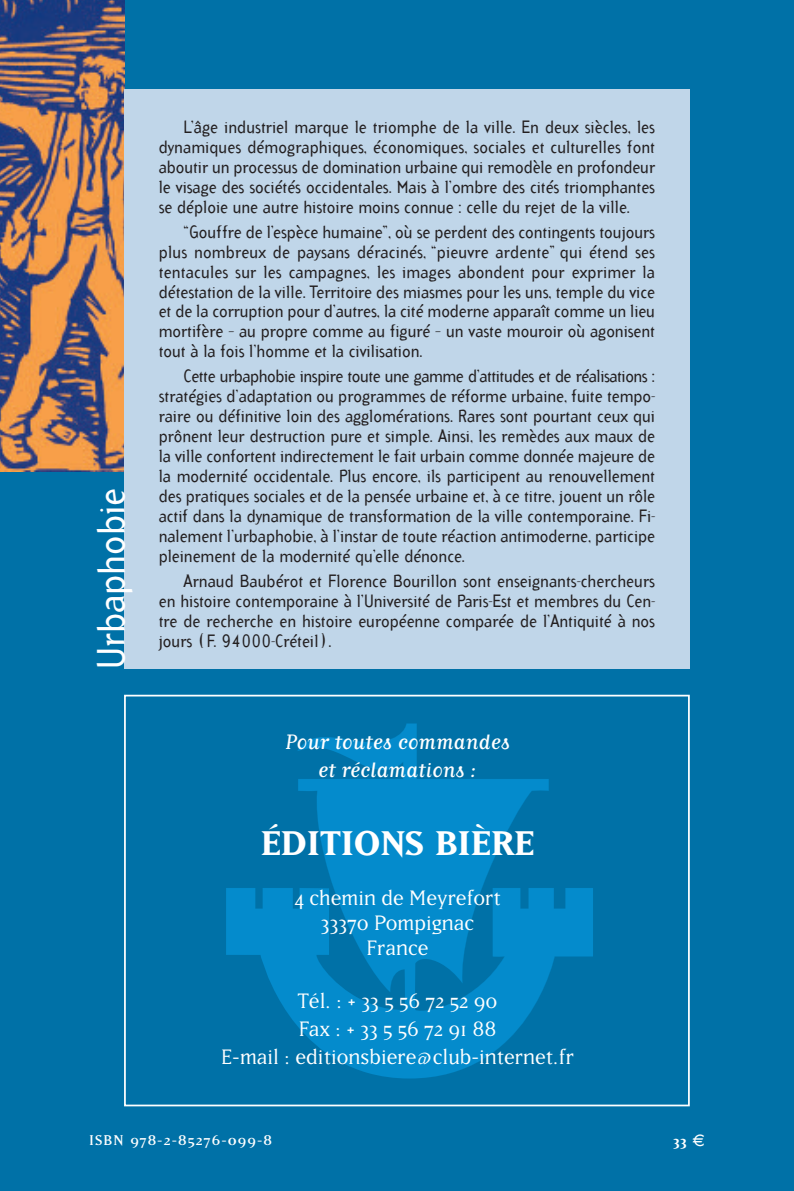
<style>
.page{position:relative;width:794px;height:1191px;background:#0071a7}
.page>*{position:absolute;margin:0;border:0;box-sizing:border-box;transform-origin:0 0}
.t1{font:700 40.25px "Matrix";color:#fff;scale:1.1 1}
.t2{font:38.5px "Arbitrary";color:#fff}
.t3{font:24.5px/25px "Matrix";color:#fff;text-align:center;scale:1.05 1}
.t4{font:24.5px/28px "Matrix Script";color:#fff;text-align:center}
.t5{font:17.5px/19.9px "Arbitrary";color:#231f20;text-align:justify}
.t6{font:16.62px "Matrix";letter-spacing:.06em;color:#fff;scale:1.1 1}
.t7{font:700 16.62px "Matrix";color:#fff}
.s1{font-family:"Euro Quartet";font-weight:400;font-size:15.75px}
</style>
<div class="page">
<svg style="left:226px;top:723px;width:367px;height:355px"></svg>
<svg style="left:411px;top:791px;width:104px;height:168px"></svg>
<svg style="left:235px;top:898px;width:169px;height:171px"></svg>
<div style="left:124px;top:694px;width:566px;height:412px;border:2px solid #fff"></div>
<img style="left:0;top:0;width:124px;height:471px">
<div style="left:124px;top:89px;width:566px;height:580px;background:#c0d6e9"></div>
<h2 class="t2" style="left:89px;top:669px;width:182px;rotate:-90deg">Urbaphobie</h2>
<p class="t5" style="left:159px;top:117px;width:498px;text-indent:25px">L’âge industriel marque le triomphe de la ville. En deux siècles, les dynamiques démographiques, économiques, sociales et culturelles font aboutir un processus de domination urbaine qui remodèle en profondeur le visage des sociétés occidentales. Mais à l’ombre des cités triomphantes se déploie une autre histoire moins connue : celle du rejet de la ville.</p>
<p class="t5" style="left:159px;top:222px;width:498px;text-indent:25px">“Gouffre de l’espèce humaine”, où se perdent des contingents toujours plus nombreux de paysans déracinés, “pieuvre ardente” qui étend ses tentacules sur les campagnes, les images abondent pour exprimer la détestation de la ville. Territoire des miasmes pour les uns, temple du vice et de la corruption pour d’autres, la cité moderne apparaît comme un lieu mortifère – au propre comme au figuré – un vaste mouroir où agonisent tout à la fois l’homme et la civilisation.</p>
<p class="t5" style="left:159px;top:366px;width:498px;text-indent:25px">Cette urbaphobie inspire toute une gamme d’attitudes et de réalisations : stratégies d’adaptation ou programmes de réforme urbaine, fuite tempo&shy;raire ou définitive loin des agglomérations. Rares sont pourtant ceux qui prônent leur destruction pure et simple. Ainsi, les remèdes aux maux de la ville confortent indirectement le fait urbain comme donnée majeure de la modernité occidentale. Plus encore, ils participent au renouvellement des pratiques sociales et de la pensée urbaine et, à ce titre, jouent un rôle actif dans la dynamique de transformation de la ville contemporaine. Fi&shy;nalement l’urbaphobie, à l’instar de toute réaction antimoderne, participe pleinement de la modernité qu’elle dénonce.</p>
<p class="t5" style="left:159px;top:571px;width:498px;text-indent:25px">Arnaud Baubérot et Florence Bourillon sont enseignants-chercheurs en histoire contemporaine à l’Université de Paris-Est et membres du Cen&shy;tre de recherche en histoire européenne comparée de l’Antiquité à nos jours (F. 94000-Créteil).</p>
<h3 class="t4" style="left:285px;top:727px;width:226px">Pour toutes commandes et réclamations :</h3>
<h1 class="t1" style="left:261px;top:817px;width:250px">ÉDITIONS BIÈRE</h1>
<h3 class="t3" style="left:294px;top:884px;width:198px">4 chemin de Meyrefort<br>33370 Pompignac<br>France</h3>
<h3 class="t3" style="left:221px;top:985px;width:337px;line-height:28px">Tél.:+33556725290<br>Fax:+33556729188<br>E-mail : editionsbiere@club-internet.fr</h3>
<p class="t6" style="left:89px;top:1129px;width:167px">ISBN 978-2-85276-099-8</p>
<p class="t7" style="left:673px;top:1130px;width:33px">33 <span class="s1">e</span></p>
</div>
